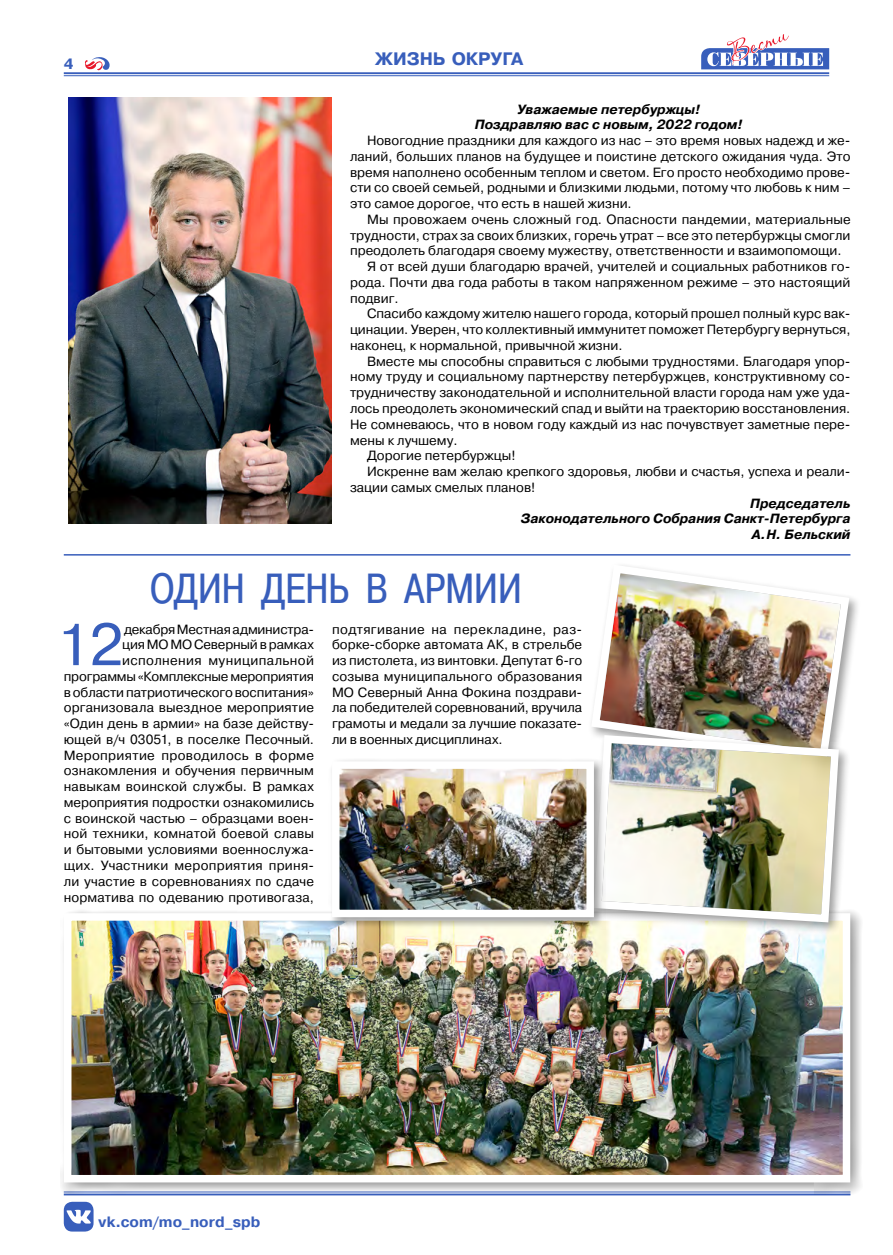
<style>
.page{position:relative;width:893px;height:1255px;background:#fff}
.page>*{position:absolute;margin:0;border:0;box-sizing:border-box;transform-origin:0 0}
.t1{font:58.95px "Pragmatica C";color:#385ebb}
.t2{font:42px "Pragmatica Cond C";letter-spacing:.015em;color:#385ebb}
.t3{font:700 18px "Pragmatica C";letter-spacing:-.01em;color:#385ebb}
.t4{font:700 15px "Pragmatica C";letter-spacing:.005em;color:#385ebb}
.t5{font:13.35px/15.8px "Pragmatica";color:#000;text-align:justify}
.t6{font:italic 700 13.35px/15.8px "Pragmatica";color:#000;text-align:center}
</style>
<div class="page">
<svg style="left:701px;top:34px;width:128px;height:43px"></svg>
<svg style="left:85px;top:57px;width:25px;height:14px"></svg>
<hr style="left:64px;top:75px;width:765px;height:1px;background:#385ebb">
<hr style="left:64px;top:72px;width:765px;height:2px;background:#385ebb">
<div style="left:64px;top:1201px;width:30px;height:30px;background:#385ebb;border-radius:9px"></div>
<svg style="left:67px;top:1209px;width:24px;height:14px"></svg>
<img style="left:68px;top:98px;width:264px;height:425px">
<hr style="left:64px;top:554px;width:786px;height:1px;background:#385ebb">
<div style="left:60px;top:909px;width:803px;height:286px;background:#000;opacity:.4"></div>
<img style="left:60px;top:909px;width:794px;height:277px">
<img style="left:591px;top:565px;width:263px;height:166px">
<div style="left:590px;top:731px;width:262px;height:203px;background:#000;opacity:.4"></div>
<img style="left:590px;top:731px;width:253px;height:195px">
<div style="left:328px;top:757px;width:278px;height:172px;background:#000;opacity:.4"></div>
<img style="left:328px;top:757px;width:270px;height:163px">
<p class="t4" style="left:64px;top:56px;width:11px">4</p>
<h3 class="t3" style="left:375px;top:49px;width:150px">ЖИЗНЬ ОКРУГА</h3>
<p class="t6" style="left:475px;top:101px;width:269px">Уважаемые петербуржцы!<br>Поздравляю вас с новым, 2022 годом!</p>
<p class="t5" style="left:350px;top:133px;width:502px;text-indent:17px">Новогодние праздники для каждого из нас – это время новых надежд и же&shy;ланий, больших планов на будущее и поистине детского ожидания чуда. Это время наполнено особенным теплом и светом. Его просто необходимо прове&shy;сти со своей семьей, родными и близкими людьми, потому что любовь к ним – это самое дорогое, что есть в нашей жизни.</p>
<p class="t5" style="left:367px;top:212px;width:485px">Мы провожаем очень сложный год. Опасности пандемии, материальные</p>
<p class="t5" style="left:350px;top:227px;width:502px">трудности, страх за своих близких, горечь утрат – все это петербуржцы смогли</p>
<p class="t5" style="left:350px;top:243px;width:493px">преодолеть благодаря своему мужеству, ответственности и взаимопомощи.</p>
<p class="t5" style="left:367px;top:259px;width:485px">Я от всей души благодарю врачей, учителей и социальных работников го-</p>
<p class="t5" style="left:350px;top:275px;width:502px">рода. Почти два года работы в таком напряженном режиме – это настоящий</p>
<p class="t5" style="left:350px;top:290px;width:50px">подвиг.</p>
<p class="t5" style="left:367px;top:306px;width:485px">Спасибо каждому жителю нашего города, который прошел полный курс вак-</p>
<p class="t5" style="left:350px;top:322px;width:502px">цинации. Уверен, что коллективный иммунитет поможет Петербургу вернуться,</p>
<p class="t5" style="left:350px;top:338px;width:274px">наконец, к нормальной, привычной жизни.</p>
<p class="t5" style="left:367px;top:353px;width:485px">Вместе мы способны справиться с любыми трудностями. Благодаря упор-</p>
<p class="t5" style="left:350px;top:369px;width:502px">ному труду и социальному партнерству петербуржцев, конструктивному со-</p>
<p class="t5" style="left:350px;top:385px;width:502px">трудничеству законодательной и исполнительной власти города нам уже уда-</p>
<p class="t5" style="left:350px;top:401px;width:502px">лось преодолеть экономический спад и выйти на траекторию восстановления.</p>
<p class="t5" style="left:350px;top:416px;width:502px">Не сомневаюсь, что в новом году каждый из нас почувствует заметные пере-</p>
<p class="t5" style="left:350px;top:432px;width:109px">мены к лучшему.</p>
<p class="t5" style="left:367px;top:448px;width:150px">Дорогие петербуржцы!</p>
<p class="t5" style="left:367px;top:464px;width:485px">Искренне вам желаю крепкого здоровья, любви и счастья, успеха и реали-</p>
<p class="t5" style="left:350px;top:479px;width:187px">зации самых смелых планов!</p>
<p class="t6" style="left:521px;top:495px;width:331px;text-align:right">Председатель<br>Законодательного Собрания Санкт-Петербурга<br>А.Н. Бельский</p>
<h2 class="t2" style="left:150px;top:565px;width:373px">ОДИН ДЕНЬ В АРМИИ</h2>
<h1 class="t1" style="left:56px;top:612px;width:69px">12</h1>
<p class="t5" style="left:64px;top:621px;width:252px;text-align:right">декабря Местная администра-<br>ция МО МО Северный врамках исполнения муниципальной программы «Комплексные мероприятия вобласти патриотического воспитания» организовала выездное мероприятие «Один день в армии» на базе действу&shy;ющей в/ч 03051, в поселке Песочный.<br>Мероприятие проводилось в форме ознакомления и обучения первичным навыкам воинской службы. В рамках мероприятия подростки ознакомились с воинской частью – образцами воен&shy;ной техники, комнатой боевой славы и бытовыми условиями военнослужа&shy;щих. Участники мероприятия приня&shy;ли участие в соревнованиях по сдаче норматива по одеванию противогаза,</p>
<p class="t5" style="left:332px;top:621px;width:252px">подтягивание на перекладине, раз&shy;борке-сборке автомата АК, в стрельбе из пистолета, из винтовки. Депутат 6-го созыва муниципального образования МО Северный Анна Фокина поздрави&shy;ла победителей соревнований, вручила грамоты и медали за лучшие показате&shy;ли в военных дисциплинах.</p>
<p class="t4" style="left:99px;top:1213px;width:163px">vk.com/mo_nord_spb</p>
</div>
